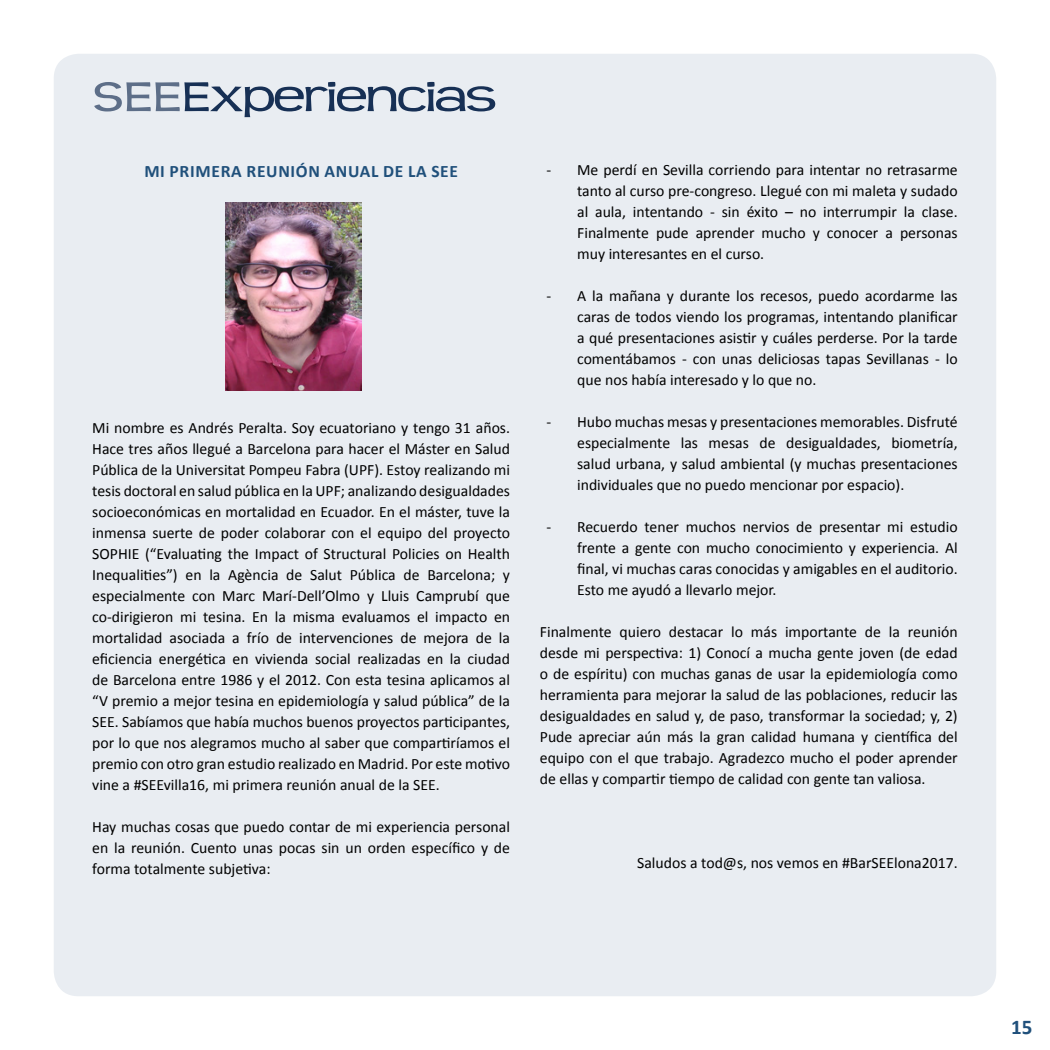
<style>
.page{position:relative;width:1050px;height:1050px;background:#fff}
.page>*{position:absolute;margin:0;border:0;box-sizing:border-box;transform-origin:0 0}
.t1{font:43.75px "Teen";letter-spacing:-.05em;color:#173055;scale:1.29 1}
.t2{font:700 21px "Calibri";color:#20507b}
.t3{font:700 17.5px "Calibri";letter-spacing:.04em;color:#20507b}
.t4{font:15.75px/21px "Calibri";color:#000;text-align:justify}
.s1{color:#5d6e88}
</style>
<div class="page">
<div style="left:54px;top:54px;width:942px;height:942px;background:#e9edf2;border-radius:25px"></div>
<img style="left:225px;top:202px;width:136px;height:189px">
<h1 class="t1" style="left:92px;top:71px;width:315px"><span class="s1">SEE</span>Experiencias</h1>
<p class="t3" style="left:144px;top:160px;width:297px">MI PRIMERA REUNIÓN ANUAL DE LA SEE</p>
<p class="t4" style="left:92px;top:417px;width:419px">Mi nombre es Andrés Peralta. Soy ecuatoriano y tengo 31 años.<br>Hace tres años llegué a Barcelona para hacer el Máster en Salud Pública de la Universitat Pompeu Fabra (UPF). Estoy realizando mi tesis doctoral en salud pública en la UPF; analizando desigualdades socioeconómicas en mortalidad en Ecuador. En el máster, tuve la inmensa suerte de poder colaborar con el equipo del proyecto SOPHIE (“Evaluating the Impact of Structural Policies on Health Inequalities”) en la Agència de Salut Pública de Barcelona; y especialmente con Marc Marí-Dell’Olmo y Lluis Camprubí que co-dirigieron mi tesina. En la misma evaluamos el impacto en mortalidad asociada a frío de intervenciones de mejora de la eficiencia energética en vivienda social realizadas en la ciudad de Barcelona entre 1986 y el 2012. Con esta tesina aplicamos al “V premio a mejor tesina en epidemiología y salud pública” de la SEE. Sabíamos que había muchos buenos proyectos participantes, por lo que nos alegramos mucho al saber que compartiríamos el premio con otro gran estudio realizado en Madrid. Por este motivo vine a #SEEvilla16, mi primera reunión anual de la SEE.</p>
<p class="t4" style="left:92px;top:816px;width:419px">Hay muchas cosas que puedo contar de mi experiencia personal en la reunión. Cuento unas pocas sin un orden específico y de forma totalmente subjetiva:</p>
<p class="t4" style="left:577px;top:160px;width:382px;text-indent:-31px">- Me perdí en Sevilla corriendo para intentar no retrasarme tanto al curso pre-congreso. Llegué con mi maleta y sudado al aula, intentando - sin éxito – no interrumpir la clase.<br>Finalmente pude aprender mucho y conocer a personas muy interesantes en el curso.</p>
<p class="t4" style="left:577px;top:286px;width:382px;text-indent:-31px">- A la mañana y durante los recesos, puedo acordarme las caras de todos viendo los programas, intentando planificar a qué presentaciones asistir y cuáles perderse. Por la tarde comentábamos - con unas deliciosas tapas Sevillanas - lo que nos había interesado y lo que no.</p>
<p class="t4" style="left:577px;top:412px;width:382px;text-indent:-31px">- Hubo muchas mesas y presentaciones memorables. Disfruté especialmente las mesas de desigualdades, biometría, salud urbana, y salud ambiental (y muchas presentaciones individuales que no puedo mencionar por espacio).</p>
<p class="t4" style="left:577px;top:517px;width:382px;text-indent:-31px">- Recuerdo tener muchos nervios de presentar mi estudio frente a gente con mucho conocimiento y experiencia. Al final, vi muchas caras conocidas y amigables en el auditorio.<br>Esto me ayudó a llevarlo mejor.</p>
<p class="t4" style="left:540px;top:622px;width:419px">Finalmente quiero destacar lo más importante de la reunión desde mi perspectiva: 1) Conocí a mucha gente joven (de edad o de espíritu) con muchas ganas de usar la epidemiología como herramienta para mejorar la salud de las poblaciones, reducir las desigualdades en salud y, de paso, transformar la sociedad; y, 2)<br>Pude apreciar aún más la gran calidad humana y científica del equipo con el que trabajo. Agradezco mucho el poder aprender de ellas y compartir tiempo de calidad con gente tan valiosa.</p>
<p class="t4" style="left:637px;top:853px;width:322px">Saludos a tod@s, nos vemos en #BarSEElona2017.</p>
<h2 class="t2" style="left:1011px;top:1013px;width:23px">15</h2>
</div>
